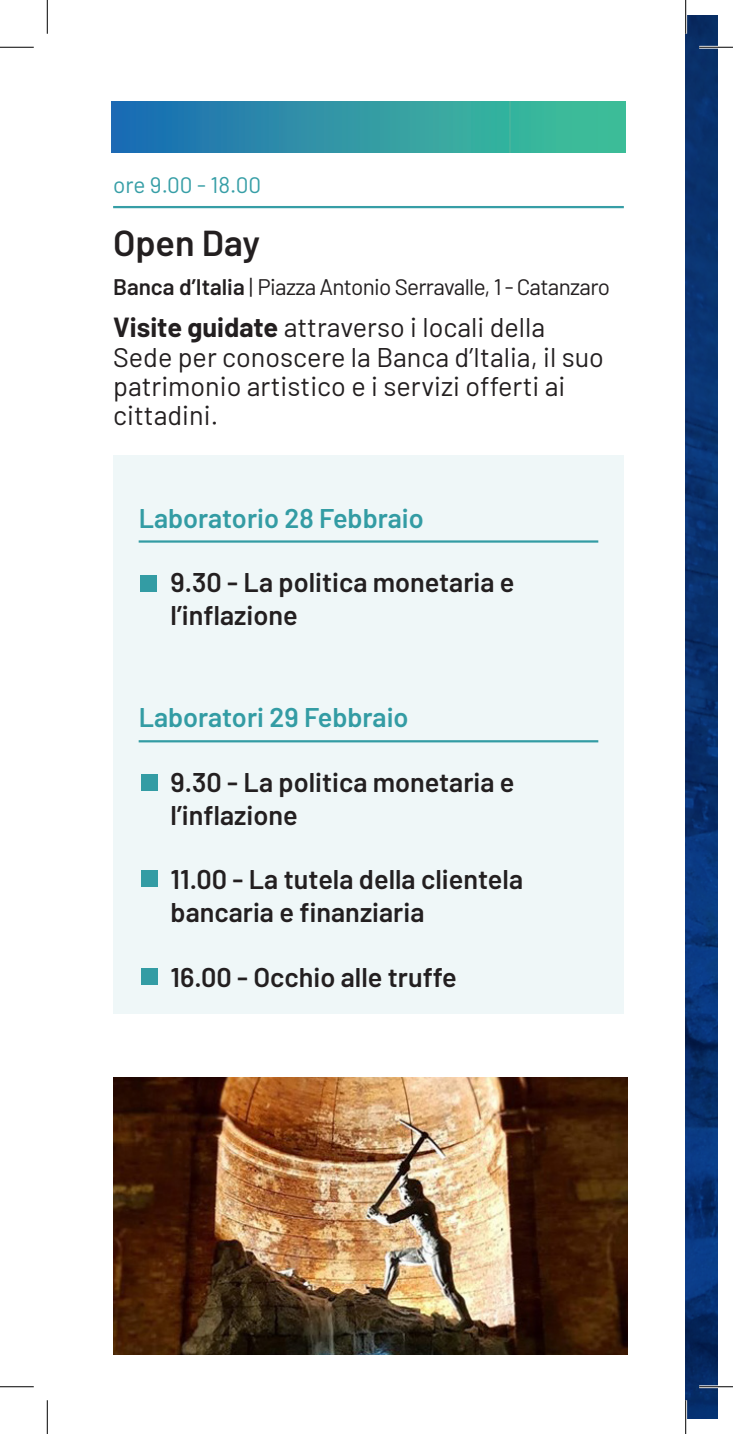
<style>
.page{position:relative;width:733px;height:1434px;background:#fff}
.page>*{position:absolute;margin:0;border:0;box-sizing:border-box;transform-origin:0 0}
.Titolo_Evento{font:600 36px "Barlow";letter-spacing:-.005em;color:#231f20}
.Partecipante_Nome{font:600 27px/32.4px "Barlow";color:#231f20}
.Testo_Base{font:27px/29.2px "Barlow";color:#231f20}
.Label{font:600 27px "Barlow";color:#339ca4}
.Testo_Base-2{font:22.5px "Barlow";letter-spacing:-.03em;color:#231f20}
.Testo_Base-3{font:22.5px "Barlow";color:#369ea6}
.s1{font-weight:600}
.s2{font-weight:700}
</style>
<div class="page">
<div style="left:111px;top:101px;width:514px;height:51px;background:linear-gradient(to right,#1e6db3,#41c597)"></div>
<svg style="left:685px;top:15px;width:32px;height:1404px;background:#083170"></svg>
<div style="left:113px;top:455px;width:510px;height:559px;background:#eff7f8"></div>
<hr style="left:113px;top:206px;width:510px;height:2px;background:#369ea6">
<hr style="left:139px;top:540px;width:459px;height:3px;background:#339ca4">
<hr style="left:139px;top:740px;width:459px;height:2px;background:#339ca4">
<div style="left:140px;top:575px;width:17px;height:17px;background:#339ca4"></div>
<div style="left:141px;top:774px;width:17px;height:17px;background:#339ca4"></div>
<div style="left:141px;top:870px;width:17px;height:16px;background:#339ca4"></div>
<div style="left:141px;top:969px;width:17px;height:16px;background:#339ca4"></div>
<img style="left:113px;top:1077px;width:513px;height:278px">
<hr style="left:699px;top:46px;width:33px;height:3px;background:#fff">
<hr style="left:699px;top:1385px;width:33px;height:3px;background:#fff">
<hr style="left:0;top:47px;width:34px;height:1px;background:#000">
<hr style="left:699px;top:47px;width:33px;height:1px;background:#000">
<hr style="left:0;top:1386px;width:34px;height:1px;background:#000">
<hr style="left:699px;top:1386px;width:33px;height:1px;background:#000">
<hr style="left:47px;top:0;width:1px;height:34px;background:#000">
<hr style="left:47px;top:1400px;width:1px;height:34px;background:#000">
<hr style="left:685px;top:0;width:1px;height:34px;background:#000">
<hr style="left:685px;top:1400px;width:1px;height:34px;background:#000">
<p class="Testo_Base-3" style="left:113px;top:169px;width:149px">ore 9.00 - 18.00</p>
<p class="Titolo_Evento" style="left:113px;top:216px;width:148px">Open Day</p>
<p class="Testo_Base-2" style="left:113px;top:271px;width:498px"><span class="s1">Banca d’Italia</span> | Piazza Antonio Serravalle, 1 - Catanzaro</p>
<p class="Testo_Base" style="left:113px;top:311px;width:492px"><span class="s2">Visite guidate</span> attraverso i locali della Sede per conoscere la Banca d’Italia, il suo patrimonio artistico e i servizi offerti ai cittadini.</p>
<p class="Label" style="left:139px;top:498px;width:286px">Laboratorio 28 Febbraio</p>
<p class="Partecipante_Nome" style="left:170px;top:564px;width:345px">9.30 - La politica monetaria e l’inflazione</p>
<p class="Label" style="left:139px;top:698px;width:271px">Laboratori 29 Febbraio</p>
<p class="Partecipante_Nome" style="left:170px;top:764px;width:345px">9.30 - La politica monetaria e l’inflazione</p>
<p class="Partecipante_Nome" style="left:170px;top:861px;width:354px">11.00 - La tutela della clientela bancaria e finanziaria</p>
<p class="Partecipante_Nome" style="left:170px;top:958px;width:287px">16.00 - Occhio alle truffe</p>
</div>
